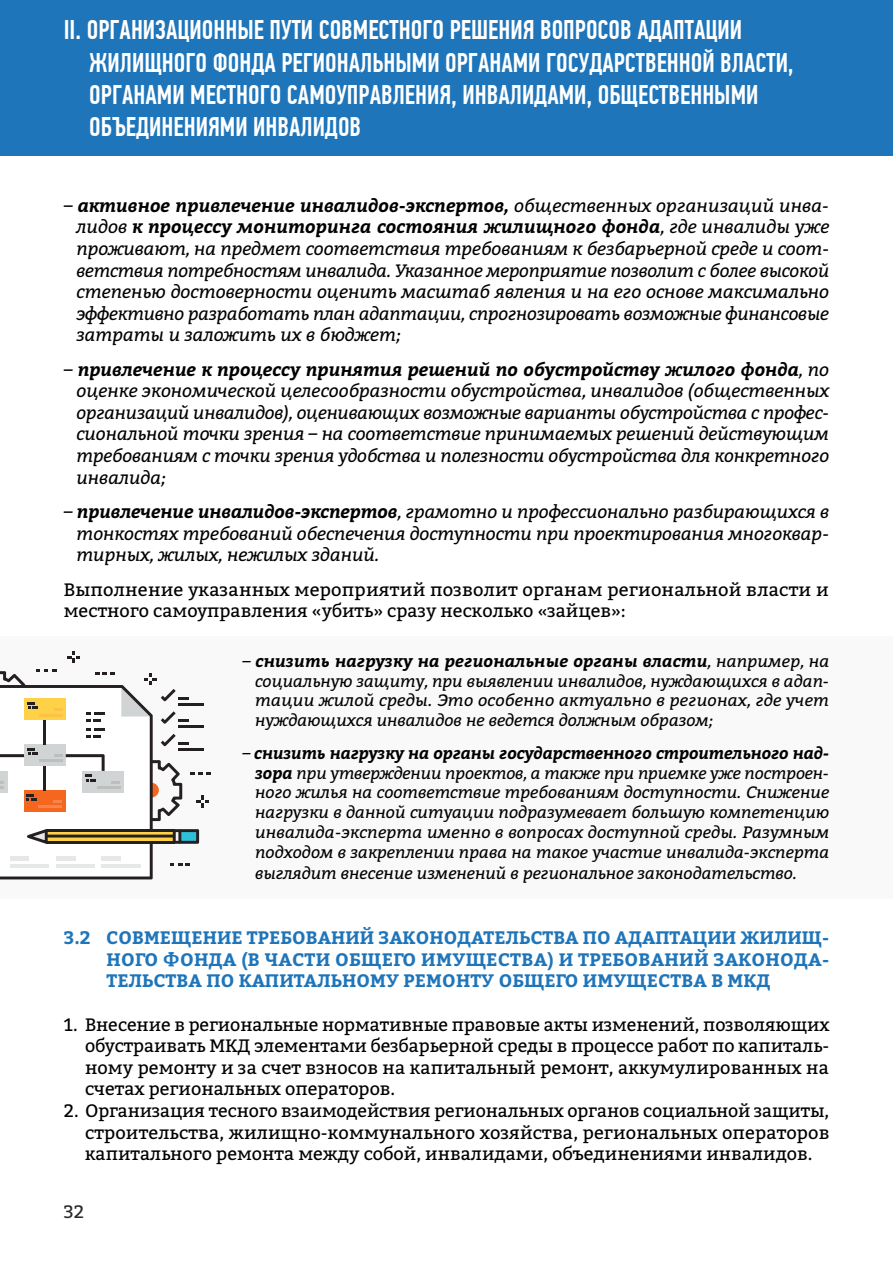
<style>
.page{position:relative;width:893px;height:1263px;background:#fff}
.page>*{position:absolute;margin:0;border:0;box-sizing:border-box;transform-origin:0 0}
.t1{font:500 27px/32.4px "PF Din Text Comp Pro";color:#fff}
.t2{font:italic 18px/21.6px "Bitter";letter-spacing:-.005em;color:#000;text-align:justify}
.t3{font:18px/21.6px "Bitter";color:#000;text-align:justify}
.t4{font:700 18px/21.6px "Bitter";letter-spacing:.01em;color:#1f75ba;text-align:justify}
.t5{font:18px "Bitter";color:#2b2929}
.t6{font:italic 16.5px/19.8px "Bitter";color:#000;text-align:justify}
.s1{font-weight:700}
</style>
<div class="page">
<div style="left:0;top:636px;width:893px;height:262px;background:#faf9f9"></div>
<svg style="left:68px;top:651px;width:12px;height:12px"></svg>
<svg style="left:0;top:669px;width:210px;height:210px"></svg>
<div style="left:0;top:0;width:893px;height:155px;background:#1f75ba"></div>
<h1 class="t1" style="left:89px;top:14px;width:706px;text-indent:-26px">II. ОРГАНИЗАЦИОННЫЕ ПУТИ СОВМЕСТНОГО РЕШЕНИЯ ВОПРОСОВ АДАПТАЦИИ ЖИЛИЩНОГО ФОНДА РЕГИОНАЛЬНЫМИ ОРГАНАМИ ГОСУДАРСТВЕННОЙ ВЛАСТИ, ОРГАНАМИ МЕСТНОГО САМОУПРАВЛЕНИЯ, ИНВАЛИДАМИ, ОБЩЕСТВЕННЫМИ ОБЪЕДИНЕНИЯМИ ИНВАЛИДОВ</h1>
<p class="t2" style="left:77px;top:194px;width:754px;text-indent:-13px">– <span class="s1">активное привлечение инвалидов-экспертов,</span> общественных организаций инва&shy;лидов <span class="s1">к процессу мониторинга состояния жилищного фонда</span>, где инвалиды уже проживают, на предмет соответствия требованиям к безбарьерной среде и соот&shy;ветствия потребностям инвалида. Указанное мероприятие позволит с более высокой степенью достоверности оценить масштаб явления и на его основе максимально эффективно разработать план адаптации, спрогнозировать возможные финансовые затраты и заложить их в бюджет;</p>
<p class="t2" style="left:77px;top:358px;width:754px;text-indent:-13px">– <span class="s1">привлечение к процессу принятия решений по обустройству жилого фонда</span>, по оценке экономической целесообразности обустройства, инвалидов (общественных организаций инвалидов), оценивающих возможные варианты обустройства с профес&shy;сиональной точки зрения – на соответствие принимаемых решений действующим требованиям с точки зрения удобства и полезности обустройства для конкретного инвалида;</p>
<p class="t2" style="left:77px;top:500px;width:754px;text-indent:-13px">– <span class="s1">привлечение инвалидов-экспертов</span>, грамотно и профессионально разбирающихся в тонкостях требований обеспечения доступности при проектирования многоквар&shy;тирных, жилых, нежилых зданий.</p>
<p class="t3" style="left:64px;top:578px;width:766px">Выполнение указанных мероприятий позволит органам региональной власти и местного самоуправления «убить» сразу несколько «зайцев»:</p>
<p class="t6" style="left:255px;top:651px;width:576px;text-indent:-13px">– <span class="s1">снизить нагрузку на региональные органы власти</span>, например, на социальную защиту, при выявлении инвалидов, нуждающихся в адап&shy;тации жилой среды. Это особенно актуально в регионах, где учет нуждающихся инвалидов не ведется должным образом;</p>
<p class="t6" style="left:255px;top:743px;width:576px;text-indent:-13px">– <span class="s1">снизить нагрузку на органы государственного строительного над&shy;зора</span> при утверждении проектов, а также при приемке уже построен&shy;ного жилья на соответствие требованиям доступности. Снижение нагрузки в данной ситуации подразумевает большую компетенцию инвалида-эксперта именно в вопросах доступной среды. Разумным подходом в закреплении права на такое участие инвалида-эксперта</p>
<p class="t6" style="left:255px;top:863px;width:544px">выглядит внесение изменений в региональное законодательство.</p>
<p class="t4" style="left:106px;top:926px;width:724px;text-indent:-43px">3.2 СОВМЕЩЕНИЕ ТРЕБОВАНИЙ ЗАКОНОДАТЕЛЬСТВА ПО АДАПТАЦИИ ЖИЛИЩ-НОГО ФОНДА (В ЧАСТИ ОБЩЕГО ИМУЩЕСТВА) И ТРЕБОВАНИЙ ЗАКОНОДА-ТЕЛЬСТВА ПО КАПИТАЛЬНОМУ РЕМОНТУ ОБЩЕГО ИМУЩЕСТВА В МКД</p>
<p class="t3" style="left:85px;top:1013px;width:746px;text-indent:-21px">1. Внесение в региональные нормативные правовые акты изменений, позволяющих обустраивать МКД элементами безбарьерной среды в процессе работ по капиталь&shy;ному ремонту и за счет взносов на капитальный ремонт, аккумулированных на счетах региональных операторов.</p>
<p class="t3" style="left:85px;top:1099px;width:746px;text-indent:-21px">2. Организация тесного взаимодействия региональных органов социальной защиты, строительства, жилищно-коммунального хозяйства, региональных операторов капитального ремонта между собой, инвалидами, объединениями инвалидов.</p>
<p class="t5" style="left:64px;top:1199px;width:22px">32</p>
</div>
